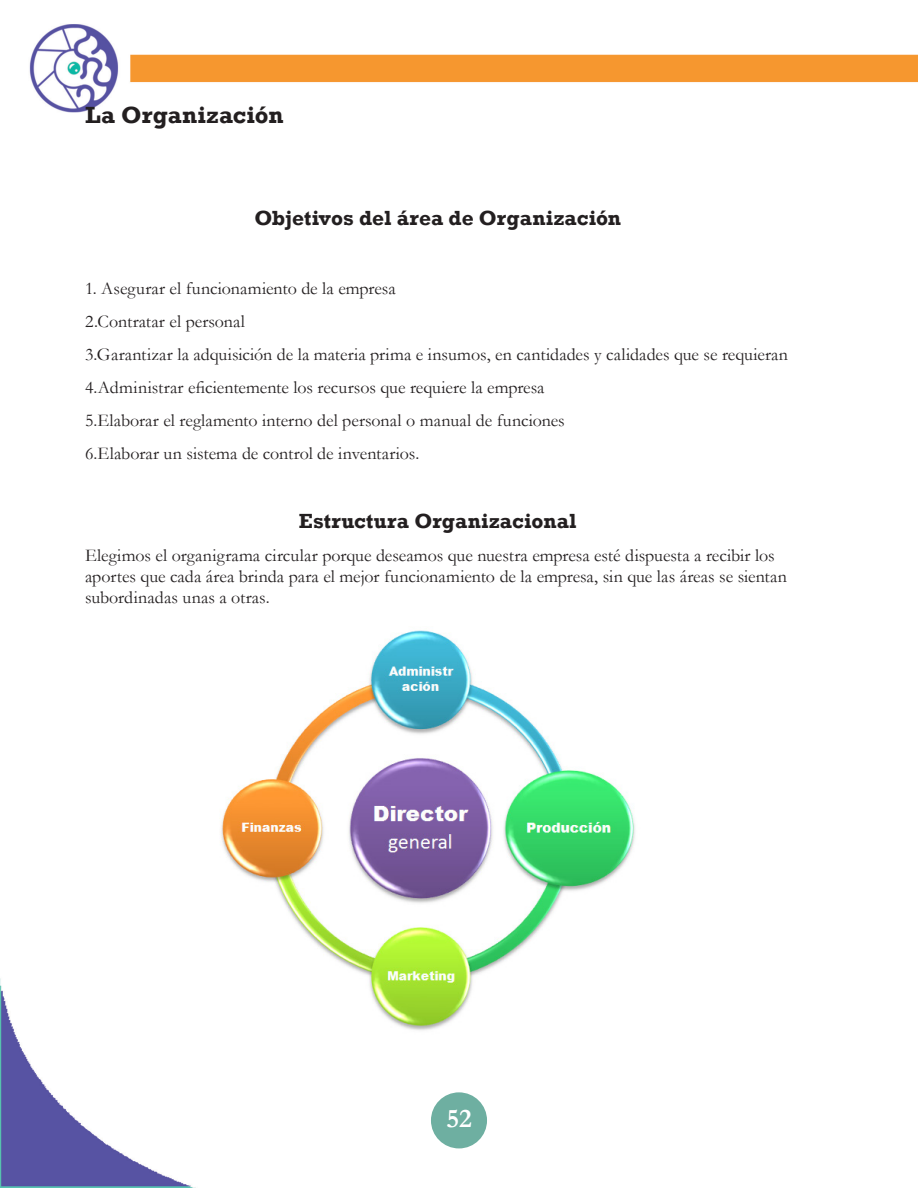
<style>
.page{position:relative;width:918px;height:1188px;background:#fff}
.page>*{position:absolute;margin:0;border:0;box-sizing:border-box;transform-origin:0 0}
.t1{font:700 27px "Garamond";color:#fff}
.t2{font:700 24px "Rockwell";letter-spacing:.005em;color:#231f20}
.t3{font:700 21px "Rockwell";letter-spacing:.005em;color:#231f20}
.t4{font:18px/33px "Garamond";color:#231f20}
</style>
<div class="page">
<img style="left:0;top:24px;width:918px;height:1164px">
<div style="left:431px;top:1092px;width:56px;height:56px;background:#6eafa1;border-radius:50%"></div>
<img style="left:203px;top:616px;width:469px;height:436px">
<h2 class="t2" style="left:85px;top:100px;width:200px">La Organización</h2>
<p class="t3" style="left:254px;top:205px;width:368px">Objetivos del área de Organización</p>
<p class="t4" style="left:85px;top:271px;width:704px">1. Asegurar el funcionamiento de la empresa<br>2.Contratar el personal<br>3.Garantizar la adquisición de la materia prima e insumos, en cantidades y calidades que se requieran 4.Administrar eficientemente los recursos que requiere la empresa<br>5.Elaborar el reglamento interno del personal o manual de funciones<br>6.Elaborar un sistema de control de inventarios.</p>
<p class="t3" style="left:299px;top:508px;width:279px">Estructura Organizacional</p>
<p class="t4" style="left:85px;top:544px;width:703px;line-height:21px">Elegimos el organigrama circular porque deseamos que nuestra empresa esté dispuesta a recibir los aportes que cada área brinda para el mejor funcionamiento de la empresa, sin que las áreas se sientan subordinadas unas a otras.</p>
<h1 class="t1" style="left:446px;top:1101px;width:27px">52</h1>
</div>
